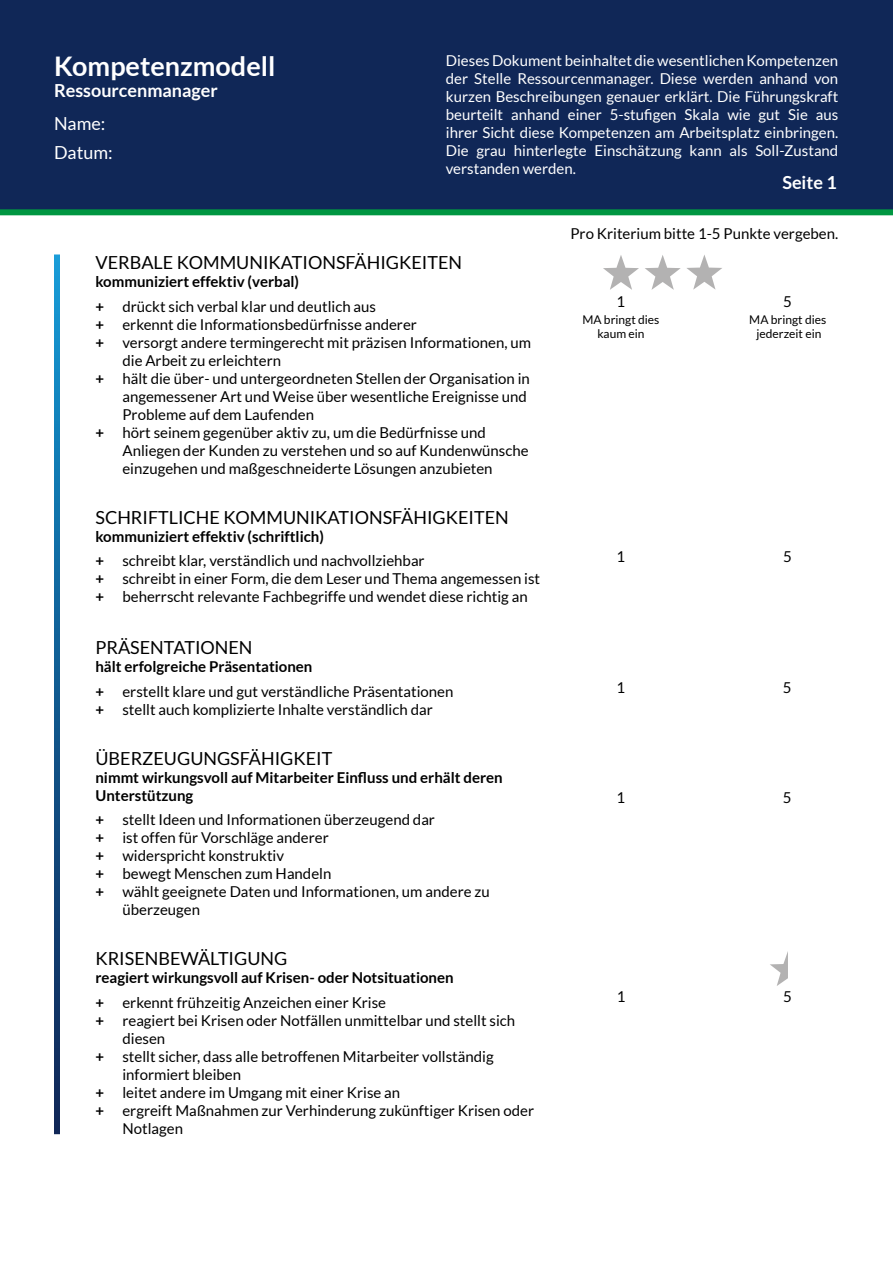
<style>
.page{position:relative;width:893px;height:1263px;background:#fff}
.page>*{position:absolute;margin:0;border:0;box-sizing:border-box;transform-origin:0 0}
.t1{font:700 27px "Lato";color:#fff}
.t2{font:18px "Lato";color:#000}
.t3{font:700 18px "Lato";color:#fff}
.t4{font:18px "Lato";color:#fff}
.t5{font:15px/24.8px "Lato";color:#000}
.t6{font:15px/18px "Lato";color:#fff;text-align:justify}
.t7{font:700 15px/18px "Lato";color:#000}
.t8{font:12px/14.4px "Lato";color:#000;text-align:center}
.s1{font-weight:700}
.s2{font-weight:400}
</style>
<div class="page">
<svg style="left:770px;top:951px;width:18px;height:35px"></svg>
<svg style="left:645px;top:255px;width:77px;height:35px"></svg>
<svg style="left:603px;top:255px;width:36px;height:35px"></svg>
<div style="left:0;top:0;width:893px;height:212px;background:#102757"></div>
<svg style="left:54px;top:254px;width:6px;height:880px;background:#115c92"></svg>
<div style="left:0;top:209px;width:893px;height:6px;background:#009641"></div>
<h1 class="t1" style="left:54px;top:51px;width:223px">Kompetenzmodell</h1>
<p class="t3" style="left:54px;top:80px;width:165px">Ressourcenmanager</p>
<p class="t4" style="left:54px;top:114px;width:53px">Name:</p>
<p class="t4" style="left:54px;top:142px;width:60px">Datum:</p>
<p class="t6" style="left:446px;top:52px;width:394px">Dieses Dokument beinhaltet die wesentlichen Kompetenzen der Stelle Ressourcenmanager. Diese werden anhand von kurzen Beschreibungen genauer erklärt. Die Führungskraft beurteilt anhand einer 5-stufigen Skala wie gut Sie aus ihrer Sicht diese Kompetenzen am Arbeitsplatz einbringen.<br>Die grau hinterlegte Einschätzung kann als Soll-Zustand verstanden werden.</p>
<p class="t3" style="left:782px;top:172px;width:56px">Seite 1</p>
<p class="t5" style="left:570px;top:221px;width:269px">Pro Kriterium bitte 1-5 Punkte vergeben.</p>
<p class="t2" style="left:95px;top:252px;width:368px">VERBALE KOMMUNIKATIONSFÄHIGKEITEN</p>
<p class="t5" style="left:95px;top:269px;width:282px"><span class="s1">kommuniziert effektiv (verbal)<br>+</span> drückt sich verbal klar und deutlich aus</p>
<p class="t5" style="left:95px;top:312px;width:323px"><span class="s1">+</span> erkennt die Informationsbedürfnisse anderer</p>
<p class="t5" style="left:95px;top:330px;width:437px"><span class="s1">+</span> versorgt andere termingerecht mit präzisen Informationen, um</p>
<p class="t5" style="left:122px;top:348px;width:160px">die Arbeit zu erleichtern</p>
<p class="t5" style="left:95px;top:366px;width:436px"><span class="s1">+</span> hält die über- und untergeordneten Stellen der Organisation in</p>
<p class="t5" style="left:122px;top:384px;width:406px">angemessener Art und Weise über wesentliche Ereignisse und</p>
<p class="t5" style="left:122px;top:402px;width:193px">Probleme auf dem Laufenden</p>
<p class="t5" style="left:95px;top:420px;width:392px"><span class="s1">+</span> hört seinem gegenüber aktiv zu, um die Bedürfnisse und</p>
<p class="t5" style="left:122px;top:438px;width:408px">Anliegen der Kunden zu verstehen und so auf Kundenwünsche</p>
<p class="t5" style="left:122px;top:456px;width:372px">einzugehen und maßgeschneiderte Lösungen anzubieten</p>
<p class="t2" style="left:95px;top:507px;width:415px">SCHRIFTLICHE KOMMUNIKATIONSFÄHIGKEITEN</p>
<p class="t5" style="left:95px;top:524px;width:331px"><span class="s1">kommuniziert effektiv (schriftlich)<br>+</span> schreibt klar, verständlich und nachvollziehbar</p>
<p class="t5" style="left:95px;top:570px;width:446px;line-height:18px"><span class="s1">+</span> schreibt in einer Form, die dem Leser und Thema angemessen ist <span class="s1">+</span> beherrscht relevante Fachbegriffe und wendet diese richtig an</p>
<p class="t2" style="left:95px;top:637px;width:159px">PRÄSENTATIONEN</p>
<p class="t5" style="left:95px;top:654px;width:359px"><span class="s1">hält erfolgreiche Präsentationen<br>+</span> erstellt klare und gut verständliche Präsentationen</p>
<p class="t5" style="left:95px;top:697px;width:339px"><span class="s1">+</span> stellt auch komplizierte Inhalte verständlich dar</p>
<p class="t2" style="left:95px;top:748px;width:238px">ÜBERZEUGUNGSFÄHIGKEIT</p>
<p class="t7" style="left:95px;top:768px;width:409px">nimmt wirkungsvoll auf Mitarbeiter Einfluss und erhält deren<br>Unterstützung</p>
<p class="t5" style="left:95px;top:807px;width:341px"><span class="s1">+</span> stellt Ideen und Informationen überzeugend dar</p>
<p class="t5" style="left:95px;top:825px;width:235px"><span class="s1">+</span> ist offen für Vorschläge anderer</p>
<p class="t5" style="left:95px;top:843px;width:190px"><span class="s1">+</span> widerspricht konstruktiv</p>
<p class="t5" style="left:95px;top:861px;width:237px"><span class="s1">+</span> bewegt Menschen zum Handeln</p>
<p class="t5" style="left:95px;top:879px;width:396px"><span class="s1">+</span> wählt geeignete Daten und Informationen, um andere zu</p>
<p class="t5" style="left:122px;top:897px;width:79px">überzeugen</p>
<p class="t2" style="left:95px;top:949px;width:193px">KRISENBEWÄLTIGUNG</p>
<p class="t7" style="left:95px;top:965px;width:360px;line-height:24.8px">reagiert wirkungsvoll auf Krisen- oder Notsituationen + <span class="s2">erkennt frühzeitig Anzeichen einer Krise</span></p>
<p class="t5" style="left:95px;top:1008px;width:421px"><span class="s1">+</span> reagiert bei Krisen oder Notfällen unmittelbar und stellt sich</p>
<p class="t5" style="left:122px;top:1026px;width:44px">diesen</p>
<p class="t5" style="left:95px;top:1044px;width:400px"><span class="s1">+</span> stellt sicher, dass alle betroffenen Mitarbeiter vollständig</p>
<p class="t5" style="left:122px;top:1062px;width:120px">informiert bleiben</p>
<p class="t5" style="left:95px;top:1080px;width:306px"><span class="s1">+</span> leitet andere im Umgang mit einer Krise an</p>
<p class="t5" style="left:95px;top:1098px;width:440px"><span class="s1">+</span> ergreift Maßnahmen zur Verhinderung zukünftiger Krisen oder</p>
<p class="t5" style="left:122px;top:1116px;width:62px">Notlagen</p>
<p class="t5" style="left:616px;top:290px;width:10px">1</p>
<p class="t5" style="left:783px;top:290px;width:10px">5</p>
<p class="t8" style="left:582px;top:312px;width:79px">MA bringt dies kaum ein</p>
<p class="t8" style="left:749px;top:312px;width:79px">MA bringt dies jederzeit ein</p>
<p class="t5" style="left:616px;top:544px;width:10px">1</p>
<p class="t5" style="left:783px;top:544px;width:10px">5</p>
<p class="t5" style="left:616px;top:675px;width:10px">1</p>
<p class="t5" style="left:783px;top:675px;width:10px">5</p>
<p class="t5" style="left:616px;top:785px;width:10px">1</p>
<p class="t5" style="left:783px;top:785px;width:10px">5</p>
<p class="t5" style="left:617px;top:984px;width:10px">1</p>
<p class="t5" style="left:783px;top:984px;width:10px">5</p>
</div>
